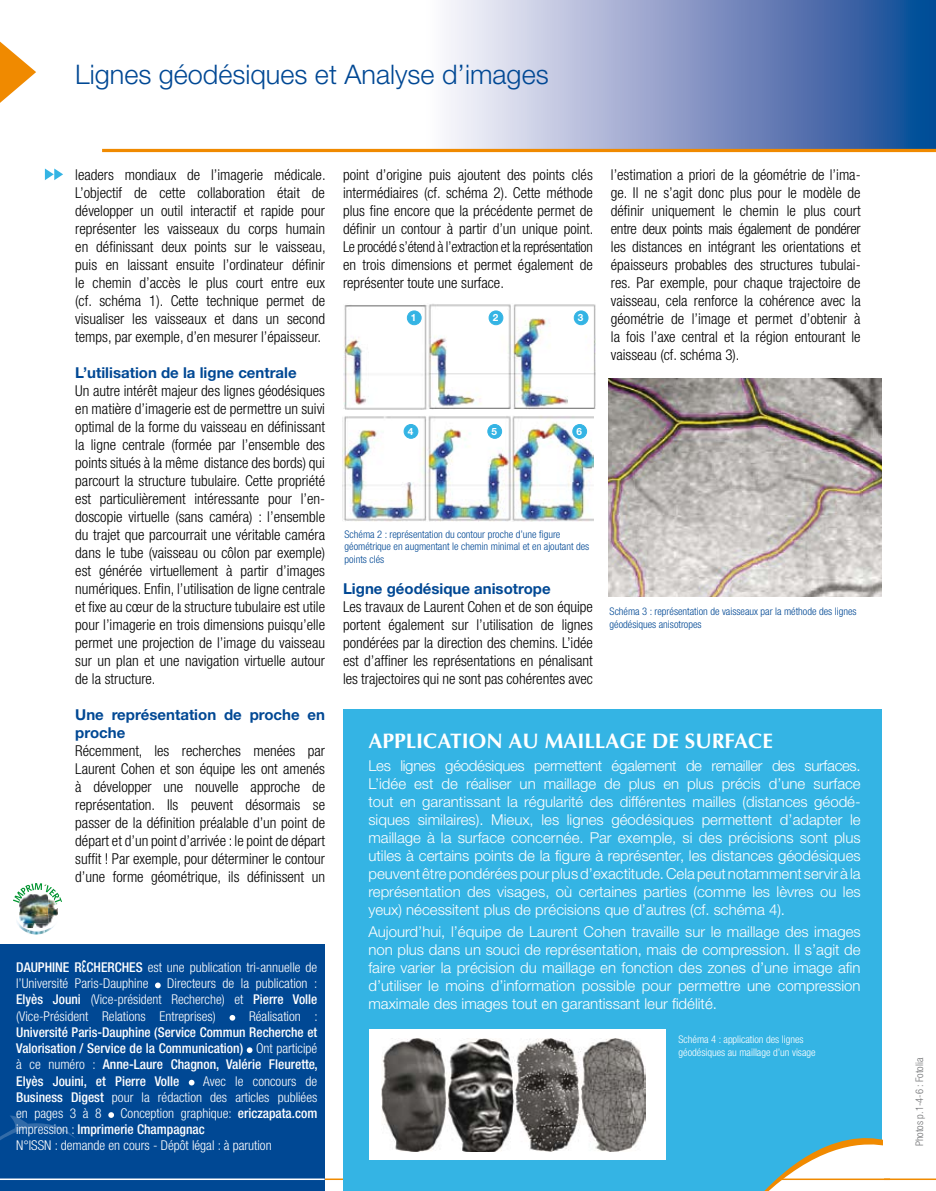
<style>
.page{position:relative;width:936px;height:1191px;background:#fff}
.page>*{position:absolute;margin:0;border:0;box-sizing:border-box;transform-origin:0 0}
.t1{font:300 27px "Helvetica Neue";color:#004894}
.t2{font:700 21px "Optima";color:#fff}
.t3{font:300 condensed 15px/18px "Helvetica Neue";color:#000;text-align:justify}
.t4{font:300 15px/18px "Helvetica Neue";color:#fff;text-align:justify}
.t5{font:700 15px/18px "Helvetica Neue";color:#004894}
.t6{font:300 condensed 13.5px/16.2px "Helvetica Neue";color:#fff}
.t7{font:500 condensed 13.5px/16.2px "Helvetica Neue";color:#fff;text-align:justify}
.t8{font:300 condensed 10.5px/12.6px "Helvetica Neue";color:#004894}
.t9{font:300 condensed 10.5px/12.6px "Helvetica Neue";color:#fff}
.t10{font:300 condensed 10.5px "Helvetica Neue";color:#707173}
.t11{font:700 9.9px "Helvetica Neue";color:#fff}
.s1{font-weight:500}
.s2{font-family:"Arial Narrow";font-weight:400;font-stretch:normal;font-size:22.35px}
.s3{font-weight:300}
</style>
<div class="page">
<hr style="left:76px;top:1178px;width:859px;height:2px;background:#f08a00">
<div style="left:343px;top:709px;width:539px;height:482px;background:#34b4e4"></div>
<svg style="left:423px;top:0;width:512px;height:149px;background:#8b9ec8"></svg>
<hr style="left:102px;top:149px;width:833px;height:3px;background:#f08a00">
<svg style="left:0;top:42px;width:36px;height:61px"></svg>
<svg style="left:45px;top:168px;width:18px;height:12px"></svg>
<svg style="left:764px;top:1138px;width:119px;height:53px"></svg>
<hr style="left:779px;top:1178px;width:111px;height:2px;background:#f08a00">
<img style="left:609px;top:378px;width:272px;height:218px">
<div style="left:369px;top:1029px;width:296px;height:131px;background:#fff"></div>
<img style="left:381px;top:1038px;width:264px;height:113px">
<img style="left:343px;top:304px;width:253px;height:106px">
<img style="left:342px;top:416px;width:251px;height:105px">
<div style="left:407px;top:311px;width:14px;height:14px;background:#34b4e4;border-radius:50%"></div>
<div style="left:407px;top:311px;width:14px;height:14px;border:1px solid #34b4e4;border-radius:50%"></div>
<div style="left:489px;top:311px;width:14px;height:14px;background:#34b4e4;border-radius:50%"></div>
<div style="left:489px;top:311px;width:14px;height:14px;border:1px solid #34b4e4;border-radius:50%"></div>
<div style="left:574px;top:311px;width:14px;height:14px;background:#34b4e4;border-radius:50%"></div>
<div style="left:574px;top:311px;width:14px;height:14px;border:1px solid #34b4e4;border-radius:50%"></div>
<div style="left:404px;top:424px;width:14px;height:14px;background:#34b4e4;border-radius:50%"></div>
<div style="left:404px;top:424px;width:14px;height:14px;border:1px solid #34b4e4;border-radius:50%"></div>
<div style="left:488px;top:424px;width:13px;height:14px;background:#34b4e4;border-radius:50%"></div>
<div style="left:487px;top:424px;width:15px;height:14px;border:1px solid #34b4e4;border-radius:50%"></div>
<div style="left:572px;top:424px;width:14px;height:14px;background:#34b4e4;border-radius:50%"></div>
<div style="left:572px;top:424px;width:15px;height:14px;border:1px solid #34b4e4;border-radius:50%"></div>
<div style="left:0;top:944px;width:324px;height:247px;background:#004894"></div>
<svg style="left:0;top:1115px;width:75px;height:25px"></svg>
<hr style="left:0;top:1178px;width:324px;height:2px;background:#fff">
<svg style="left:155px;top:982px;width:6px;height:6px"></svg>
<svg style="left:229px;top:1015px;width:6px;height:5px"></svg>
<svg style="left:247px;top:1047px;width:5px;height:6px"></svg>
<svg style="left:189px;top:1079px;width:5px;height:6px"></svg>
<svg style="left:108px;top:1112px;width:6px;height:5px"></svg>
<svg style="left:45px;top:928px;width:7px;height:5px"></svg>
<svg style="left:17px;top:921px;width:22px;height:14px"></svg>
<img style="left:27px;top:930px;width:18px;height:4px">
<img style="left:19px;top:904px;width:39px;height:15px">
<img style="left:19px;top:919px;width:35px;height:9px">
<svg style="left:13px;top:883px;width:49px;height:21px"></svg>
<h1 class="t1" style="left:75px;top:58px;width:475px">Lignes géodésiques et Analyse d’images</h1>
<p class="t3" style="left:75px;top:166px;width:252px">leaders mondiaux de l’imagerie médicale.<br>L’objectif de cette collaboration était de développer un outil interactif et rapide pour représenter les vaisseaux du corps humain en définissant deux points sur le vaisseau, puis en laissant ensuite l’ordinateur définir le chemin d’accès le plus court entre eux (cf. schéma 1). Cette technique permet de visualiser les vaisseaux et dans un second temps, par exemple, d’en mesurer l’épaisseur.</p>
<p class="t5" style="left:75px;top:363px;width:223px">L’utilisation de la ligne centrale</p>
<p class="t3" style="left:75px;top:382px;width:251px">Un autre intérêt majeur des lignes géodésiques en matière d’imagerie est de permettre un suivi optimal de la forme du vaisseau en définissant la ligne centrale (formée par l’ensemble des points situés à la même distance des bords) qui parcourt la structure tubulaire. Cette propriété est particulièrement intéressante pour l’en&shy;doscopie virtuelle (sans caméra) : l’ensemble du trajet que parcourrait une véritable caméra dans le tube (vaisseau ou côlon par exemple) est générée virtuellement à partir d’images numériques. Enfin, l’utilisation de ligne centrale et fixe au cœur de la structure tubulaire est utile pour l’imagerie en trois dimensions puisqu’elle permet une projection de l’image du vaisseau sur un plan et une navigation virtuelle autour de la structure.</p>
<p class="t5" style="left:75px;top:705px;width:251px">Une représentation de proche en proche</p>
<p class="t3" style="left:75px;top:742px;width:251px">Récemment, les recherches menées par Laurent Cohen et son équipe les ont amenés à développer une nouvelle approche de représentation. Ils peuvent désormais se passer de la définition préalable d’un point de départ et d’un point d’arrivée : le point de départ suffit ! Par exemple, pour déterminer le contour d’une forme géométrique, ils définissent un</p>
<p class="t6" style="left:16px;top:959px;width:303px"><span class="s1">DAUPHINE R</span><span class="s2">ε</span><span class="s1">CHERCHES</span> est une publication tri-annuelle de l’Université Paris-Dauphine</p>
<p class="t6" style="left:16px;top:975px;width:303px;text-align:justify;text-indent:151px">Directeurs de la publication :<br><span class="s1">Elyès Jouni</span> (Vice-président Recherche) et <span class="s1">Pierre Volle </span>(Vice-Président Relations Entreprises)</p>
<p class="t6" style="left:249px;top:1007px;width:70px">Réalisation :</p>
<p class="t7" style="left:16px;top:1023px;width:303px">Université Paris-Dauphine (Service Commun Recherche et Valorisation / Service de la Communication) <span class="s3">Ont participé à ce numéro :</span> Anne-Laure Chagnon, Valérie Fleurette, Elyès Jouini, et Pierre Volle</p>
<p class="t6" style="left:16px;top:1072px;width:303px;text-align:justify;text-indent:187px">Avec le concours de <span class="s1">Business Digest</span> pour la rédaction des articles publiées en pages 3 à 8</p>
<p class="t6" style="left:16px;top:1105px;width:303px;text-indent:104px">Conception graphique: <span class="s1">ericzapata.com </span>impression : <span class="s1">Imprimerie Champagnac<br></span>N°ISSN : demande en cours - Dépôt légal : à parution</p>
<p class="t3" style="left:343px;top:166px;width:252px">point d’origine puis ajoutent des points clés intermédiaires (cf. schéma 2). Cette méthode plus fine encore que la précédente permet de définir un contour à partir d’un unique point.<br>Le procédé s’étend à l’extraction et la représentation en trois dimensions et permet également de représenter toute une surface.</p>
<p class="t11" style="left:411px;top:312px;width:7px">1</p>
<p class="t11" style="left:492px;top:312px;width:7px">2</p>
<p class="t11" style="left:578px;top:312px;width:7px">3</p>
<p class="t3" style="left:611px;top:166px;width:251px">l’estimation a priori de la géométrie de l’ima&shy;ge. Il ne s’agit donc plus pour le modèle de définir uniquement le chemin le plus court entre deux points mais également de pondérer les distances en intégrant les orientations et épaisseurs probables des structures tubulai&shy;res. Par exemple, pour chaque trajectoire de vaisseau, cela renforce la cohérence avec la géométrie de l’image et permet d’obtenir à la fois l’axe central et la région entourant le vaisseau (cf. schéma 3).</p>
<p class="t11" style="left:407px;top:425px;width:7px">4</p>
<p class="t11" style="left:491px;top:425px;width:7px">5</p>
<p class="t11" style="left:576px;top:425px;width:7px">6</p>
<p class="t8" style="left:344px;top:527px;width:246px">Schéma 2 : représentation du contour proche d’une figure géométrique en augmentant le chemin minimal et en ajoutant des points clés</p>
<p class="t5" style="left:343px;top:579px;width:209px">Ligne géodésique anisotrope</p>
<p class="t3" style="left:343px;top:598px;width:251px">Les travaux de Laurent Cohen et de son équipe portent également sur l’utilisation de lignes pondérées par la direction des chemins. L’idée est d’affiner les représentations en pénalisant les trajectoires qui ne sont pas cohérentes avec</p>
<p class="t8" style="left:609px;top:605px;width:248px">Schéma 3 : représentation de vaisseaux par la méthode des lignes géodésiques anisotropes</p>
<h2 class="t2" style="left:368px;top:729px;width:406px">APPLICATION AU MAILLAGE DE SURFACE</h2>
<p class="t4" style="left:368px;top:756px;width:493px">Les lignes géodésiques permettent également de remailler des surfaces.<br>L’idée est de réaliser un maillage de plus en plus précis d’une surface tout en garantissant la régularité des différentes mailles (distances géodé&shy;siques similaires). Mieux, les lignes géodésiques permettent d’adapter le maillage à la surface concernée. Par exemple, si des précisions sont plus utiles à certains points de la figure à représenter, les distances géodésiques peuvent être pondérées pour plus d’exactitude. Cela peut notamment servir à la représentation des visages, où certaines parties (comme les lèvres ou les yeux) nécessitent plus de précisions que d’autres (cf. schéma 4).</p>
<p class="t4" style="left:368px;top:922px;width:493px">Aujourd’hui, l’équipe de Laurent Cohen travaille sur le maillage des images non plus dans un souci de représentation, mais de compression. Il s’agit de faire varier la précision du maillage en fonction des zones d’une image afin d’utiliser le moins d’information possible pour permettre une compression maximale des images tout en garantissant leur fidélité.</p>
<p class="t9" style="left:678px;top:1033px;width:139px">Schéma 4 : application des lignes géodésiques au maillage d’un visage</p>
<p class="t10" style="left:913px;top:1146px;width:90px;rotate:-90deg">Photos p.1-4-6 : Fotolia</p>
</div>
